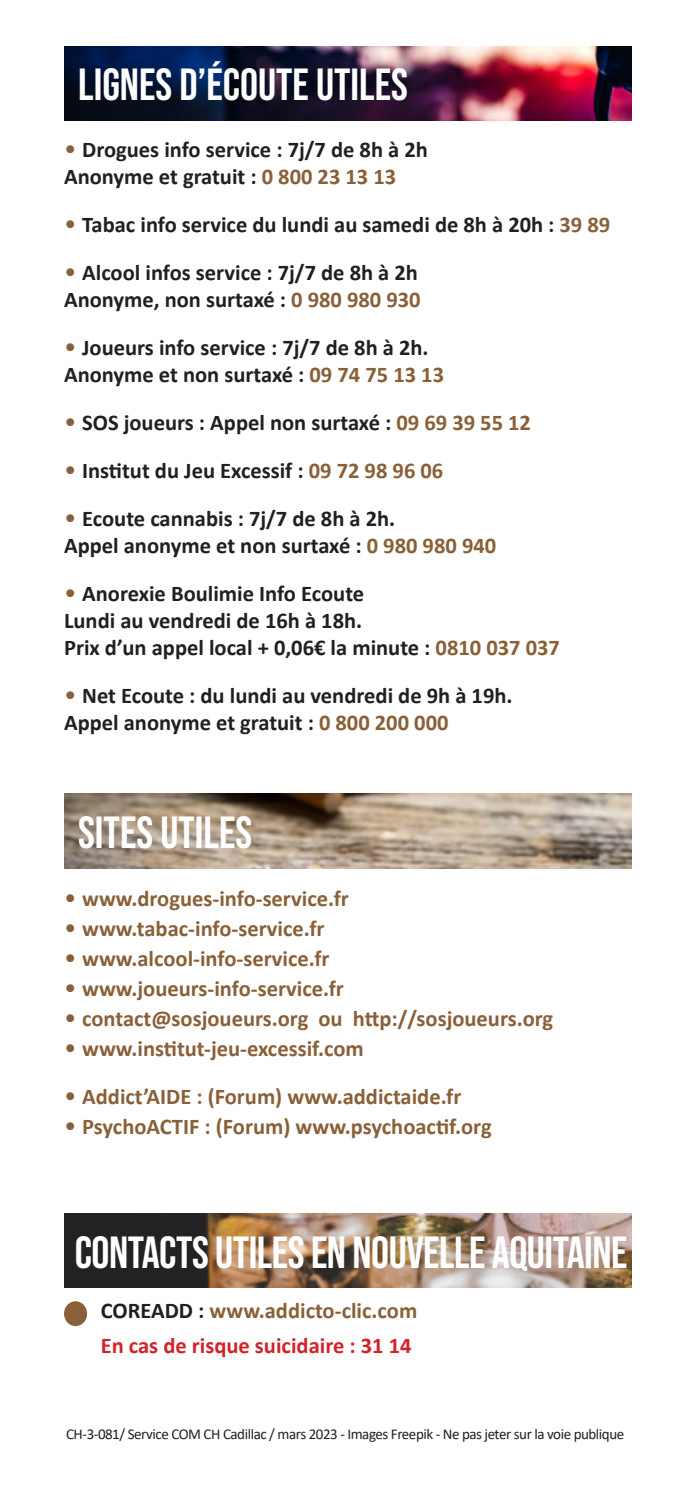
<style>
.page{position:relative;width:698px;height:1487px;background:#fff}
.page>*{position:absolute;margin:0;border:0;box-sizing:border-box;transform-origin:0 0}
.t1{font:45px "Bebas Neue";letter-spacing:-.01em;color:#fff}
.t2{font:700 22.5px "Calibri";color:#231f20}
.t3{font:700 22.5px "Calibri";color:#896038}
.t4{font:700 22.5px "Calibri";color:#d1232a}
.t5{font:15px "Calibri";letter-spacing:-.03em;color:#231f20}
.s1{font-weight:400;font-size:25px;color:#896038}
.s2{color:#896038}
.s3{font-weight:400;font-size:25px}
.s4{color:#231f20}
</style>
<div class="page">
<img style="left:64px;top:46px;width:567px;height:75px">
<img style="left:64px;top:794px;width:567px;height:74px">
<img style="left:64px;top:1213px;width:567px;height:75px">
<div style="left:64px;top:1301px;width:23px;height:25px;background:#896038;border-radius:50%"></div>
<p class="t1" style="left:78px;top:59px;width:331px">LIGNES D’ÉCOUTE UTILES</p>
<p class="t2" style="left:64px;top:134px;width:365px"><span class="s1">•</span> Drogues info service : 7j/7 de 8h à 2h</p>
<p class="t2" style="left:64px;top:161px;width:333px">Anonyme et gratuit : <span class="s2">0 800 23 13 13</span></p>
<p class="t2" style="left:64px;top:209px;width:547px"><span class="s1">•</span> Tabac info service du lundi au samedi de 8h à 20h : <span class="s2">39 89</span></p>
<p class="t2" style="left:64px;top:257px;width:355px"><span class="s1">•</span> Alcool infos service : 7j/7 de 8h à 2h</p>
<p class="t2" style="left:64px;top:284px;width:358px">Anonyme, non surtaxé : <span class="s2">0 980 980 930</span></p>
<p class="t2" style="left:64px;top:332px;width:366px"><span class="s1">•</span> Joueurs info service : 7j/7 de 8h à 2h.</p>
<p class="t2" style="left:64px;top:359px;width:381px">Anonyme et non surtaxé : <span class="s2">09 74 75 13 13</span></p>
<p class="t2" style="left:64px;top:407px;width:468px"><span class="s1">•</span> SOS joueurs : Appel non surtaxé : <span class="s2">09 69 39 55 12</span></p>
<p class="t2" style="left:64px;top:455px;width:380px"><span class="s1">•</span> Institut du Jeu Excessif : <span class="s2">09 72 98 96 06</span></p>
<p class="t2" style="left:64px;top:503px;width:332px"><span class="s1">•</span> Ecoute cannabis : 7j/7 de 8h à 2h.</p>
<p class="t2" style="left:64px;top:530px;width:433px">Appel anonyme et non surtaxé : <span class="s2">0 980 980 940</span></p>
<p class="t2" style="left:64px;top:578px;width:301px"><span class="s1">•</span> Anorexie Boulimie Info Ecoute</p>
<p class="t2" style="left:64px;top:605px;width:299px">Lundi au vendredi de 16h à 18h.</p>
<p class="t2" style="left:64px;top:632px;width:497px">Prix d’un appel local + 0,06€ la minute : <span class="s2">0810 037 037</span></p>
<p class="t2" style="left:64px;top:680px;width:450px"><span class="s1">•</span> Net Ecoute : du lundi au vendredi de 9h à 19h.</p>
<p class="t2" style="left:64px;top:707px;width:386px">Appel anonyme et gratuit : <span class="s2">0 800 200 000</span></p>
<p class="t1" style="left:78px;top:807px;width:175px">SITES UTILES</p>
<p class="t3" style="left:64px;top:882px;width:286px"><span class="s3">•</span> www.drogues-info-service.fr</p>
<p class="t3" style="left:64px;top:912px;width:262px"><span class="s3">•</span> www.tabac-info-service.fr</p>
<p class="t3" style="left:64px;top:942px;width:267px"><span class="s3">•</span> www.alcool-info-service.fr</p>
<p class="t3" style="left:64px;top:972px;width:281px"><span class="s3">•</span> www.joueurs-info-service.fr</p>
<p class="t3" style="left:64px;top:1002px;width:490px"><span class="s3">•</span> contact@sosjoueurs.org ou http://sosjoueurs.org</p>
<p class="t3" style="left:64px;top:1032px;width:301px"><span class="s3">•</span> www.institut-jeu-excessif.com</p>
<p class="t3" style="left:64px;top:1080px;width:398px"><span class="s3">•</span> Addict’AIDE : (Forum) www.addictaide.fr</p>
<p class="t3" style="left:64px;top:1110px;width:429px"><span class="s3">•</span> PsychoACTIF : (Forum) www.psychoactif.org</p>
<p class="t1" style="left:75px;top:1226px;width:554px">CONTACTS UTILES EN NOUVELLE AQUITAINE</p>
<p class="t3" style="left:101px;top:1295px;width:318px"><span class="s4">COREADD :</span> www.addicto-clic.com</p>
<p class="t4" style="left:101px;top:1330px;width:312px">En cas de risque suicidaire : 31 14</p>
<p class="t5" style="left:66px;top:1423px;width:559px">CH-3-081/ Service COM CH Cadillac / mars 2023 - Images Freepik - Ne pas jeter sur la voie publique</p>
</div>
